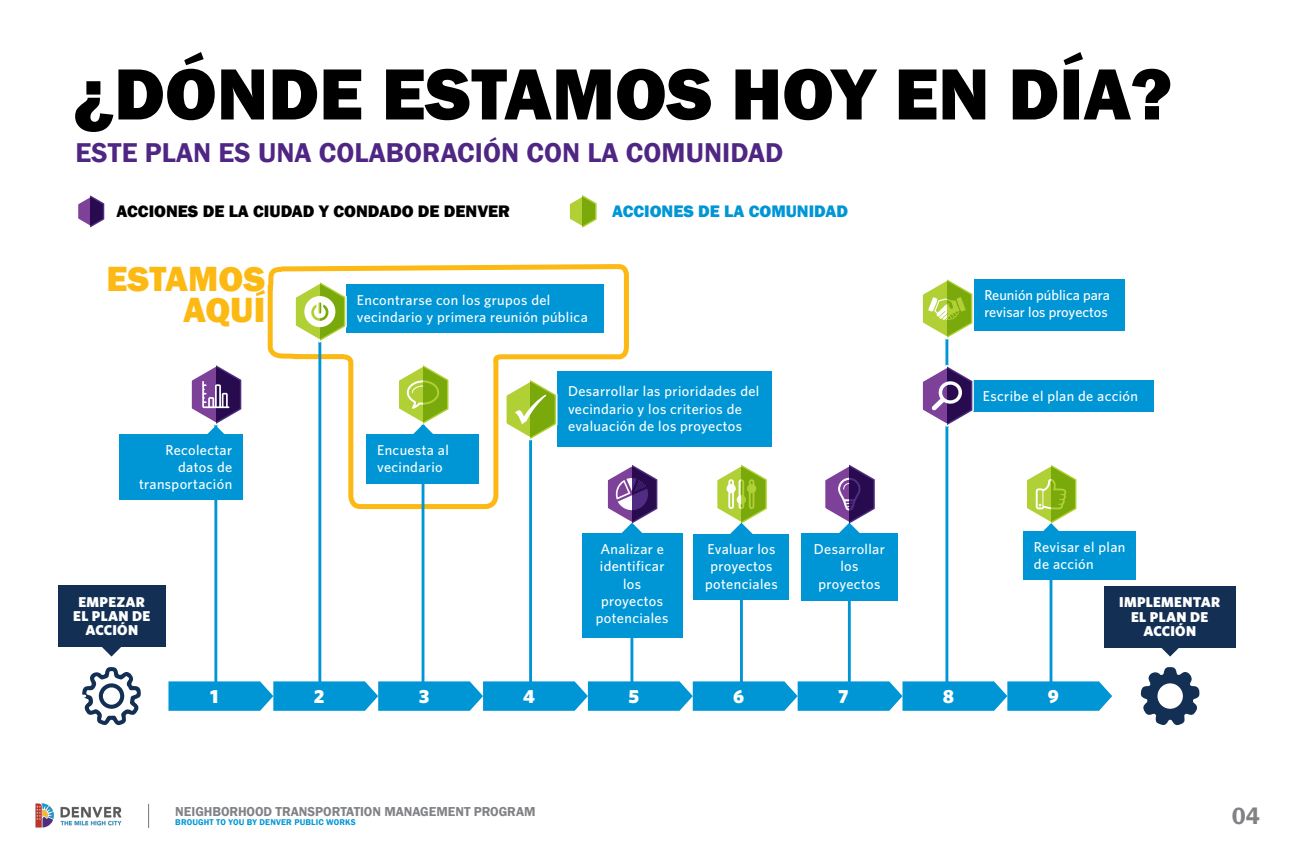
<style>
.page{position:relative;width:1296px;height:864px;background:#fff}
.page>*{position:absolute;margin:0;border:0;box-sizing:border-box;transform-origin:0 0}
.t1{font:800 75px "Franklin Gothic";color:#000}
.t2{font:800 36px/31px "Franklin Gothic";color:#fdb913;text-align:right}
.t3{font:600 28px "Franklin Gothic";letter-spacing:.005em;color:#4f2683}
.t4{font:600 24px "Franklin Gothic";color:#808285}
.t5{font:900 19.05px "Whitney";color:#fff}
.t6{font:800 17.2px "Franklin Gothic";color:#000}
.t7{font:800 17.2px "Franklin Gothic";color:#0096d6}
.t8{font:500 14.3px/17.2px "Whitney";letter-spacing:.025em;color:#fff}
.t9{font:900 14.3px/14.3px "Whitney";letter-spacing:.02em;color:#fff;text-align:center}
.t10{font:500 14.3px/17.2px "Whitney";color:#fff}
.t11{font:600 13.35px "Franklin Gothic";letter-spacing:-.005em;color:#808285}
.t12{font:600 8.6px "Franklin Gothic";letter-spacing:.02em;color:#0096d6}
</style>
<div class="page">
<img style="left:36px;top:804px;width:86px;height:24px">
<svg style="left:148px;top:804px;width:1px;height:24px"></svg>
<svg style="left:78px;top:195px;width:27px;height:33px"></svg>
<svg style="left:91px;top:196px;width:13px;height:31px"></svg>
<svg style="left:569px;top:195px;width:14px;height:33px"></svg>
<svg style="left:583px;top:195px;width:14px;height:33px"></svg>
<svg style="left:267px;top:264px;width:364px;height:248px"></svg>
<hr style="left:422px;top:405px;width:2px;height:285px;background:#0096d6">
<div style="left:558px;top:371px;width:214px;height:75px;background:#0096d6"></div>
<hr style="left:214px;top:380px;width:3px;height:315px;background:#0096d6">
<hr style="left:318px;top:285px;width:3px;height:405px;background:#0096d6">
<div style="left:346px;top:285px;width:257px;height:48px;background:#0096d6"></div>
<hr style="left:630px;top:501px;width:3px;height:189px;background:#0096d6">
<hr style="left:740px;top:499px;width:3px;height:190px;background:#0096d6">
<hr style="left:848px;top:467px;width:3px;height:228px;background:#0096d6">
<hr style="left:945px;top:281px;width:3px;height:409px;background:#0096d6">
<hr style="left:1050px;top:473px;width:2px;height:217px;background:#0096d6">
<div style="left:974px;top:279px;width:151px;height:52px;background:#0096d6"></div>
<svg style="left:922px;top:281px;width:51px;height:60px"></svg>
<div style="left:972px;top:380px;width:181px;height:32px;background:#0096d6"></div>
<svg style="left:1023px;top:466px;width:56px;height:66px"></svg>
<div style="left:1023px;top:532px;width:113px;height:48px;background:#0096d6"></div>
<hr style="left:529px;top:419px;width:3px;height:271px;background:#0096d6">
<svg style="left:394px;top:362px;width:57px;height:73px"></svg>
<div style="left:367px;top:435px;width:112px;height:49px;background:#0096d6"></div>
<svg style="left:603px;top:461px;width:57px;height:73px"></svg>
<div style="left:582px;top:534px;width:101px;height:104px;background:#0096d6"></div>
<svg style="left:717px;top:464px;width:36px;height:70px"></svg>
<div style="left:694px;top:534px;width:95px;height:66px;background:#0096d6"></div>
<svg style="left:820px;top:464px;width:58px;height:70px"></svg>
<div style="left:801px;top:534px;width:97px;height:67px;background:#0096d6"></div>
<div style="left:120px;top:434px;width:123px;height:66px;background:#0096d6"></div>
<svg style="left:168px;top:681px;width:944px;height:30px;background:#169fd9"></svg>
<svg style="left:102px;top:647px;width:19px;height:10px"></svg>
<div style="left:58px;top:585px;width:107px;height:62px;background:#142f54"></div>
<svg style="left:1161px;top:648px;width:18px;height:9px"></svg>
<div style="left:1104px;top:586px;width:132px;height:62px;background:#142f54"></div>
<svg style="left:82px;top:667px;width:59px;height:58px"></svg>
<svg style="left:423px;top:365px;width:25px;height:59px"></svg>
<svg style="left:291px;top:279px;width:57px;height:65px"></svg>
<svg style="left:947px;top:279px;width:25px;height:59px"></svg>
<svg style="left:922px;top:363px;width:52px;height:65px"></svg>
<svg style="left:1051px;top:465px;width:25px;height:59px"></svg>
<svg style="left:501px;top:377px;width:57px;height:65px"></svg>
<svg style="left:632px;top:465px;width:25px;height:59px"></svg>
<svg style="left:741px;top:465px;width:26px;height:59px"></svg>
<svg style="left:849px;top:465px;width:26px;height:59px;fill:#270b4e"></svg>
<svg style="left:191px;top:365px;width:51px;height:69px"></svg>
<hr style="left:0;top:695px;width:85px;height:3px;background:#fff">
<svg style="left:1141px;top:667px;width:59px;height:58px"></svg>
<h1 class="t1" style="left:73px;top:46px;width:1101px">¿DÓNDE ESTAMOS HOY EN DÍA?</h1>
<h1 class="t3" style="left:75px;top:135px;width:710px">ESTE PLAN ES UNA COLABORACIÓN CON LA COMUNIDAD</h1>
<p class="t6" style="left:117px;top:200px;width:395px">ACCIONES DE LA CIUDAD Y CONDADO DE DENVER</p>
<p class="t7" style="left:612px;top:200px;width:238px">ACCIONES DE LA COMUNIDAD</p>
<p class="t2" style="left:107px;top:263px;width:160px">ESTAMOS<br>AQUÍ</p>
<p class="t8" style="left:139px;top:441px;width:95px;text-align:right">Recolectar datos de transportación</p>
<p class="t8" style="left:357px;top:291px;width:232px">Encontrarse con los grupos del vecindario y primera reunión pública</p>
<p class="t10" style="left:984px;top:286px;width:127px">Reunión pública para revisar los proyectos</p>
<p class="t8" style="left:377px;top:441px;width:73px">Encuesta al vecindario</p>
<p class="t8" style="left:568px;top:383px;width:193px">Desarrollar las prioridades del vecindario y los criterios de evaluación de los proyectos</p>
<p class="t8" style="left:983px;top:387px;width:157px">Escribe el plan de acción</p>
<p class="t8" style="left:1034px;top:538px;width:93px">Revisar el plan de acción</p>
<p class="t8" style="left:596px;top:540px;width:74px;text-align:center">Analizar e identificar los proyectos potenciales</p>
<p class="t8" style="left:705px;top:540px;width:74px;text-align:center">Evaluar los proyectos potenciales</p>
<p class="t8" style="left:814px;top:540px;width:73px;text-align:center">Desarrollar los proyectos</p>
<p class="t9" style="left:73px;top:594px;width:79px">EMPEZAR<br>EL PLAN DE<br>ACCIÓN</p>
<p class="t9" style="left:1119px;top:595px;width:103px">IMPLEMENTAR<br>EL PLAN DE<br>ACCIÓN</p>
<p class="t5" style="left:210px;top:683px;width:10px">1</p>
<p class="t5" style="left:314px;top:683px;width:12px">2</p>
<p class="t5" style="left:419px;top:683px;width:12px">3</p>
<p class="t5" style="left:523px;top:683px;width:13px">4</p>
<p class="t5" style="left:628px;top:683px;width:12px">5</p>
<p class="t5" style="left:733px;top:683px;width:13px">6</p>
<p class="t5" style="left:838px;top:683px;width:12px">7</p>
<p class="t5" style="left:943px;top:683px;width:13px">8</p>
<p class="t5" style="left:1048px;top:683px;width:13px">9</p>
<p class="t11" style="left:175px;top:804px;width:362px">NEIGHBORHOOD TRANSPORTATION MANAGEMENT PROGRAM</p>
<p class="t12" style="left:175px;top:817px;width:182px">BROUGHT TO YOU BY DENVER PUBLIC WORKS</p>
<h3 class="t4" style="left:1232px;top:801px;width:30px">04</h3>
</div>
